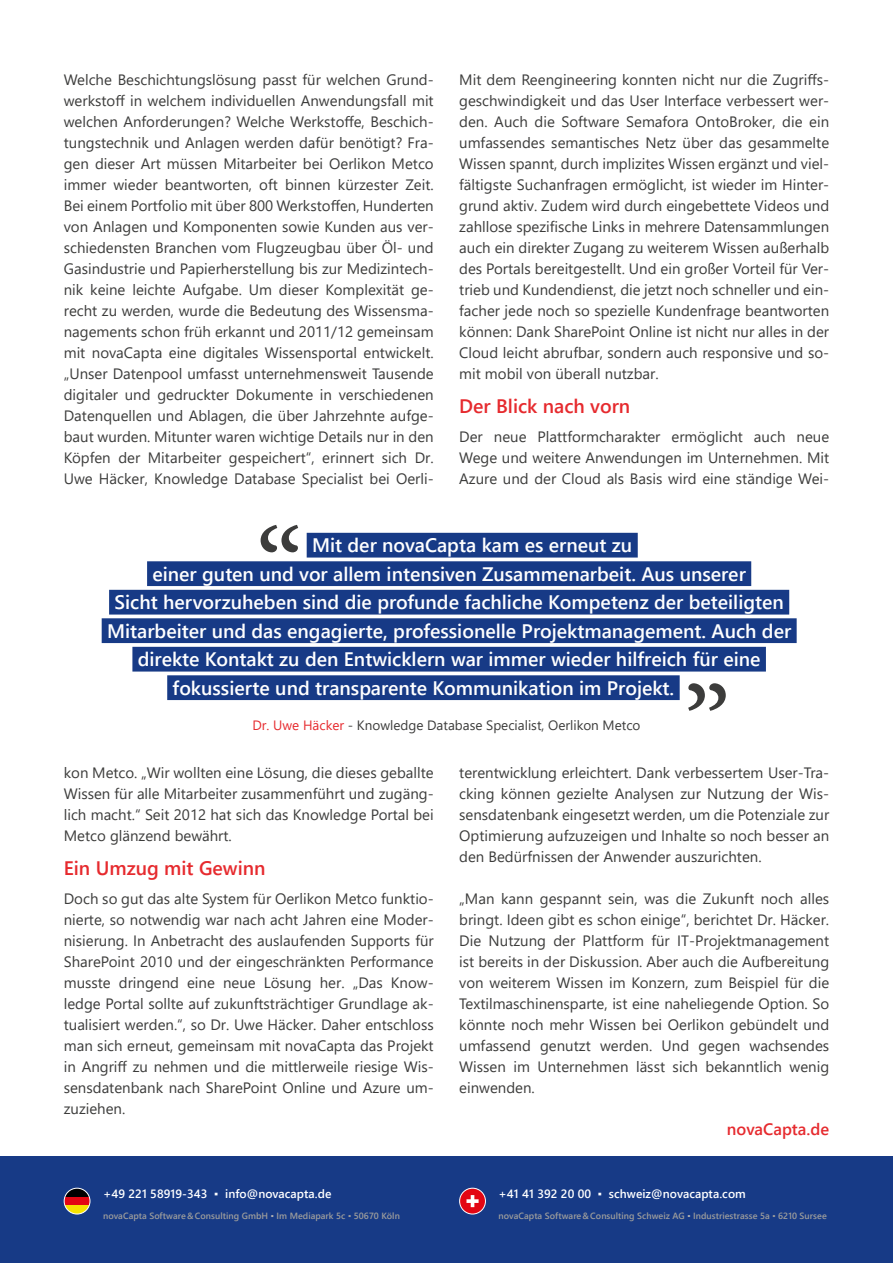
<style>
.page{position:relative;width:893px;height:1263px;background:#fff}
.page>*{position:absolute;margin:0;border:0;box-sizing:border-box;transform-origin:0 0}
.t1{font:600 19.5px "Segoe UI";color:#fff}
.t2{font:600 19.5px "Segoe UI";color:#e62a2e}
.t3{font:600 16.5px "Segoe UI";color:#e62a2e}
.t4{font:15px/21px "Segoe UI";color:#3c3c3b;text-align:justify}
.t5{font:13.5px "Segoe UI";color:#3c3c3b}
.t6{font:600 12px "Segoe UI";letter-spacing:.005em;color:#fff}
.t7{font:600 9px "Segoe UI";letter-spacing:.005em;color:#9d9d9c}
.s1{color:#e62a2e}
.s2{font-weight:400}
.s3{font-weight:400;color:#b3b2b2}
</style>
<div class="page">
<div style="left:0;top:1156px;width:893px;height:107px;background:#173a86"></div>
<div style="left:460px;top:1188px;width:25px;height:26px;background:#e30613;border-radius:50%"></div>
<div style="left:459px;top:1188px;width:27px;height:26px;border:1px solid #fff;border-radius:50%"></div>
<svg style="left:466px;top:1199px;width:13px;height:4px"></svg>
<svg style="left:471px;top:1195px;width:3px;height:12px"></svg>
<svg style="left:64px;top:1188px;width:26px;height:9px"></svg>
<div style="left:64px;top:1197px;width:26px;height:8px;background:#e30613"></div>
<svg style="left:64px;top:1205px;width:26px;height:9px"></svg>
<div style="left:64px;top:1188px;width:26px;height:26px;border:1px solid #fff;border-radius:50%"></div>
<div style="left:307px;top:533px;width:331px;height:24px;background:#173a86"></div>
<div style="left:147px;top:561px;width:604px;height:25px;background:#173a86"></div>
<div style="left:109px;top:590px;width:680px;height:24px;background:#173a86"></div>
<div style="left:102px;top:618px;width:695px;height:25px;background:#173a86"></div>
<div style="left:132px;top:647px;width:634px;height:24px;background:#173a86"></div>
<div style="left:167px;top:675px;width:513px;height:25px;background:#173a86"></div>
<svg style="left:261px;top:525px;width:37px;height:27px"></svg>
<svg style="left:688px;top:683px;width:38px;height:28px"></svg>
<p class="t4" style="left:64px;top:68px;width:371px">Welche Beschichtungslösung passt für welchen Grund&shy;werkstoff in welchem individuellen Anwendungsfall mit welchen Anforderungen? Welche Werkstoffe, Beschich&shy;tungstechnik und Anlagen werden dafür benötigt? Fra&shy;gen dieser Art müssen Mitarbeiter bei Oerlikon Metco immer wieder beantworten, oft binnen kürzester Zeit.<br>Bei einem Portfolio mit über 800 Werkstoffen, Hunderten von Anlagen und Komponenten sowie Kunden aus ver&shy;schiedensten Branchen vom Flugzeugbau über Öl- und Gasindustrie und Papierherstellung bis zur Medizintech&shy;nik keine leichte Aufgabe. Um dieser Komplexität ge&shy;recht zu werden, wurde die Bedeutung des Wissensma&shy;nagements schon früh erkannt und 2011/12 gemeinsam mit novaCapta eine digitales Wissensportal entwickelt. „Unser Datenpool umfasst unternehmensweit Tausende digitaler und gedruckter Dokumente in verschiedenen Datenquellen und Ablagen, die über Jahrzehnte aufge&shy;baut wurden. Mitunter waren wichtige Details nur in den Köpfen der Mitarbeiter gespeichert“, erinnert sich Dr.<br>Uwe Häcker, Knowledge Database Specialist bei Oerli-</p>
<p class="t4" style="left:459px;top:68px;width:371px">Mit dem Reengineering konnten nicht nur die Zugriffs&shy;geschwindigkeit und das User Interface verbessert wer&shy;den. Auch die Software Semafora OntoBroker, die ein umfassendes semantisches Netz über das gesammelte Wissen spannt, durch implizites Wissen ergänzt und viel&shy;fältigste Suchanfragen ermöglicht, ist wieder im Hinter&shy;grund aktiv. Zudem wird durch eingebettete Videos und zahllose spezifische Links in mehrere Datensammlungen auch ein direkter Zugang zu weiterem Wissen außerhalb des Portals bereitgestellt. Und ein großer Vorteil für Ver&shy;trieb und Kundendienst, die jetzt noch schneller und ein&shy;facher jede noch so spezielle Kundenfrage beantworten können: Dank SharePoint Online ist nicht nur alles in der Cloud leicht abrufbar, sondern auch responsive und so&shy;mit mobil von überall nutzbar.</p>
<h1 class="t2" style="left:459px;top:388px;width:173px">Der Blick nach vorn</h1>
<p class="t4" style="left:459px;top:425px;width:371px">Der neue Plattformcharakter ermöglicht auch neue Wege und weitere Anwendungen im Unternehmen. Mit Azure und der Cloud als Basis wird eine ständige Wei-</p>
<h1 class="t1" style="left:312px;top:527px;width:322px">Mit der novaCapta kam es erneut zu</h1>
<h1 class="t1" style="left:152px;top:556px;width:595px">einer guten und vor allem intensiven Zusammenarbeit. Aus unserer</h1>
<h1 class="t1" style="left:114px;top:584px;width:671px">Sicht hervorzuheben sind die profunde fachliche Kompetenz der beteiligten</h1>
<h1 class="t1" style="left:107px;top:613px;width:686px">Mitarbeiter und das engagierte, professionelle Projektmanagement. Auch der</h1>
<h1 class="t1" style="left:138px;top:641px;width:624px">direkte Kontakt zu den Entwicklern war immer wieder hilfreich für eine</h1>
<h1 class="t1" style="left:173px;top:670px;width:503px">fokussierte und transparente Kommunikation im Projekt.</h1>
<p class="t5" style="left:252px;top:713px;width:390px"><span class="s1">Dr. Uwe Häcker</span> - Knowledge Database Specialist, Oerlikon Metco</p>
<p class="t4" style="left:64px;top:761px;width:371px">kon Metco. „Wir wollten eine Lösung, die dieses geballte Wissen für alle Mitarbeiter zusammenführt und zugäng&shy;lich macht.“ Seit 2012 hat sich das Knowledge Portal bei Metco glänzend bewährt.</p>
<h1 class="t2" style="left:64px;top:850px;width:203px">Ein Umzug mit Gewinn</h1>
<p class="t4" style="left:64px;top:887px;width:371px">Doch so gut das alte System für Oerlikon Metco funktio&shy;nierte, so notwendig war nach acht Jahren eine Moder&shy;nisierung. In Anbetracht des auslaufenden Supports für SharePoint 2010 und der eingeschränkten Performance musste dringend eine neue Lösung her. „Das Know&shy;ledge Portal sollte auf zukunftsträchtiger Grundlage ak&shy;tualisiert werden.“, so Dr. Uwe Häcker. Daher entschloss man sich erneut, gemeinsam mit novaCapta das Projekt in Angriff zu nehmen und die mittlerweile riesige Wis&shy;sensdatenbank nach SharePoint Online und Azure um&shy;zuziehen.</p>
<p class="t6" style="left:103px;top:1182px;width:230px">+49 221 58919-343 <span class="s2">▪</span> info@novacapta.de</p>
<p class="t7" style="left:103px;top:1207px;width:298px">novaCapta Software&amp;Consulting GmbH <span class="s3">▪</span> Im Mediapark 5c <span class="s2">▪</span> 50670 Köln</p>
<p class="t4" style="left:459px;top:761px;width:371px">terentwicklung erleichtert. Dank verbessertem User-Tra&shy;cking können gezielte Analysen zur Nutzung der Wis&shy;sensdatenbank eingesetzt werden, um die Potenziale zur Optimierung aufzuzeigen und Inhalte so noch besser an den Bedürfnissen der Anwender auszurichten.</p>
<p class="t4" style="left:459px;top:887px;width:371px">„Man kann gespannt sein, was die Zukunft noch alles bringt. Ideen gibt es schon einige“, berichtet Dr. Häcker.<br>Die Nutzung der Plattform für IT-Projektmanagement ist bereits in der Diskussion. Aber auch die Aufbereitung von weiterem Wissen im Konzern, zum Beispiel für die Textilmaschinensparte, ist eine naheliegende Option. So könnte noch mehr Wissen bei Oerlikon gebündelt und umfassend genutzt werden. Und gegen wachsendes Wissen im Unternehmen lässt sich bekanntlich wenig einwenden.</p>
<p class="t3" style="left:727px;top:1113px;width:104px">novaCapta.de</p>
<p class="t6" style="left:499px;top:1182px;width:249px">+41 41 392 20 00 <span class="s2">▪</span> schweiz@novacapta.com</p>
<p class="t7" style="left:499px;top:1207px;width:330px">novaCapta Software&amp;Consulting Schweiz AG <span class="s3">▪</span> Industriestrasse 5a <span class="s2">▪</span> 6210 Sursee</p>
</div>
